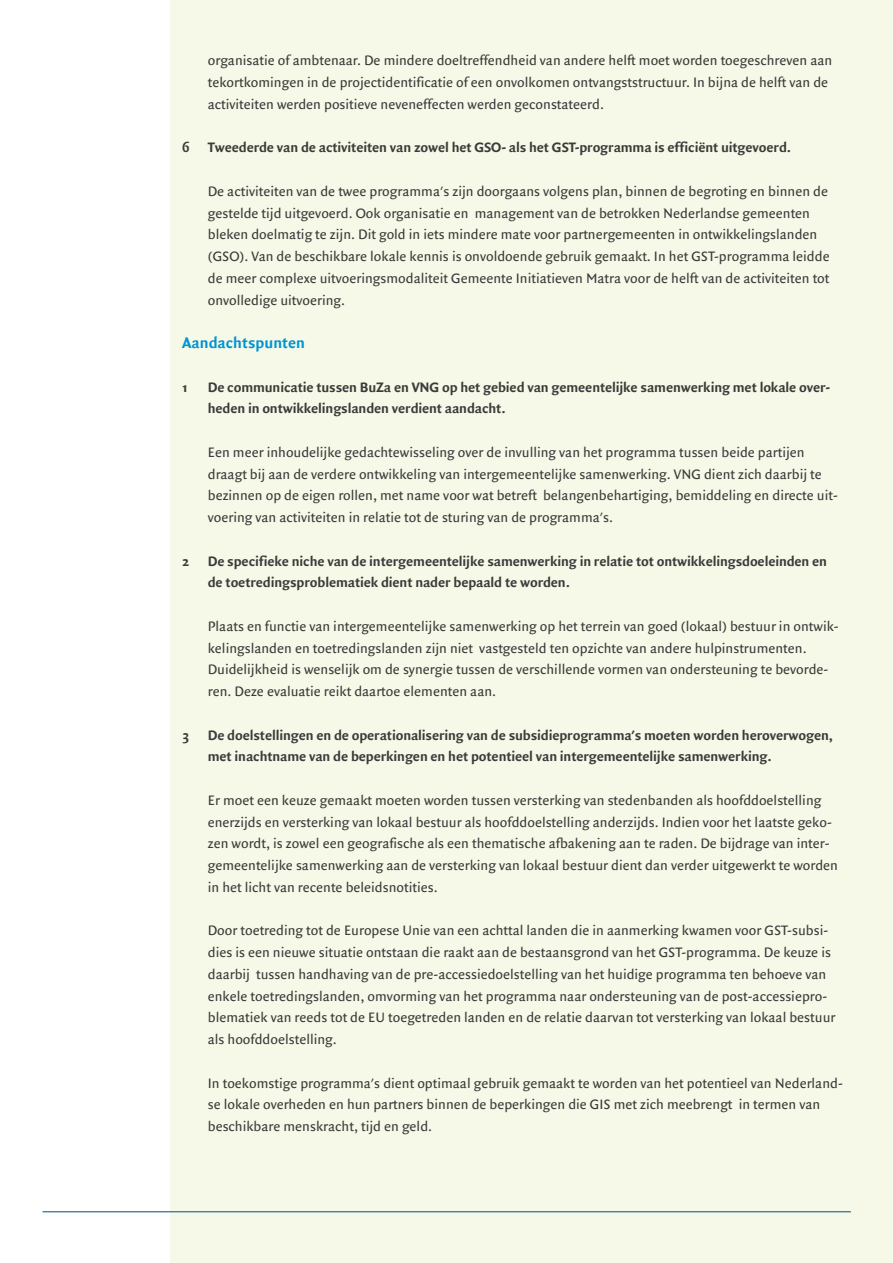
<style>
.page{position:relative;width:893px;height:1263px;background:#fff}
.page>*{position:absolute;margin:0;border:0;box-sizing:border-box;transform-origin:0 0}
.t1{font:700 16.5px "Quadraat Sans";color:#0094d3}
.t2{font:14.7px/21.8px "Quadraat Sans";color:#3b3b3b}
.t3{font:700 14.7px/21.8px "Quadraat Sans";letter-spacing:-.01em;color:#3b3b3b}
</style>
<div class="page">
<div style="left:170px;top:0;width:722px;height:1263px;background:#f6f9e7"></div>
<hr style="left:43px;top:1211px;width:807px;height:1px;background:#004f7f">
<p class="t2" style="left:208px;top:51px;width:626px">organisatie of ambtenaar. De mindere doeltreffendheid van andere helft moet worden toegeschreven aan tekortkomingen in de projectidentificatie of een onvolkomen ontvangststructuur. In bijna de helft van de activiteiten werden positieve neveneffecten werden geconstateerd.</p>
<p class="t3" style="left:182px;top:138px;width:610px">6 Tweederde van de activiteiten van zowel het GSO- als het GST-programma is efficiënt uitgevoerd.</p>
<p class="t2" style="left:208px;top:181px;width:623px">De activiteiten van de twee programma's zijn doorgaans volgens plan, binnen de begroting en binnen de gestelde tijd uitgevoerd. Ook organisatie en management van de betrokken Nederlandse gemeenten bleken doelmatig te zijn. Dit gold in iets mindere mate voor partnergemeenten in ontwikkelingslanden (GSO). Van de beschikbare lokale kennis is onvoldoende gebruik gemaakt. In het GST-programma leidde de meer complexe uitvoeringsmodaliteit Gemeente Initiatieven Matra voor de helft van de activiteiten tot onvolledige uitvoering.</p>
<p class="t1" style="left:182px;top:336px;width:124px">Aandachtspunten</p>
<p class="t3" style="left:182px;top:377px;width:7px">1</p>
<p class="t3" style="left:208px;top:377px;width:624px">De communicatie tussen BuZa en VNG op het gebied van gemeentelijke samenwerking met lokale over&shy;heden in ontwikkelingslanden verdient aandacht.</p>
<p class="t2" style="left:208px;top:442px;width:631px">Een meer inhoudelijke gedachtewisseling over de invulling van het programma tussen beide partijen draagt bij aan de verdere ontwikkeling van intergemeentelijke samenwerking. VNG dient zich daarbij te bezinnen op de eigen rollen, met name voor wat betreft belangenbehartiging, bemiddeling en directe uit&shy;voering van activiteiten in relatie tot de sturing van de programma's.</p>
<p class="t3" style="left:208px;top:551px;width:621px;text-indent:-26px">2 De specifieke niche van de intergemeentelijke samenwerking in relatie tot ontwikkelingsdoeleinden en de toetredingsproblematiek dient nader bepaald te worden.</p>
<p class="t2" style="left:208px;top:616px;width:632px">Plaats en functie van intergemeentelijke samenwerking op het terrein van goed (lokaal) bestuur in ontwik&shy;kelingslanden en toetredingslanden zijn niet vastgesteld ten opzichte van andere hulpinstrumenten.<br>Duidelijkheid is wenselijk om de synergie tussen de verschillende vormen van ondersteuning te bevorde&shy;ren. Deze evaluatie reikt daartoe elementen aan.</p>
<p class="t3" style="left:208px;top:725px;width:626px;text-indent:-26px">3 De doelstellingen en de operationalisering van de subsidieprogramma's moeten worden heroverwogen, met inachtname van de beperkingen en het potentieel van intergemeentelijke samenwerking.</p>
<p class="t2" style="left:208px;top:790px;width:631px">Er moet een keuze gemaakt moeten worden tussen versterking van stedenbanden als hoofddoelstelling enerzijds en versterking van lokaal bestuur als hoofddoelstelling anderzijds. Indien voor het laatste geko&shy;zen wordt, is zowel een geografische als een thematische afbakening aan te raden. De bijdrage van inter&shy;gemeentelijke samenwerking aan de versterking van lokaal bestuur dient dan verder uitgewerkt te worden in het licht van recente beleidsnotities.</p>
<p class="t2" style="left:208px;top:921px;width:629px">Door toetreding tot de Europese Unie van een achttal landen die in aanmerking kwamen voor GST-subsi&shy;dies is een nieuwe situatie ontstaan die raakt aan de bestaansgrond van het GST-programma. De keuze is daarbij tussen handhaving van de pre-accessiedoelstelling van het huidige programma ten behoeve van enkele toetredingslanden, omvorming van het programma naar ondersteuning van de post-accessiepro&shy;blematiek van reeds tot de EU toegetreden landen en de relatie daarvan tot versterking van lokaal bestuur als hoofddoelstelling.</p>
<p class="t2" style="left:208px;top:1073px;width:636px">In toekomstige programma's dient optimaal gebruik gemaakt te worden van het potentieel van Nederland&shy;se lokale overheden en hun partners binnen de beperkingen die GIS met zich meebrengt in termen van beschikbare menskracht, tijd en geld.</p>
</div>
